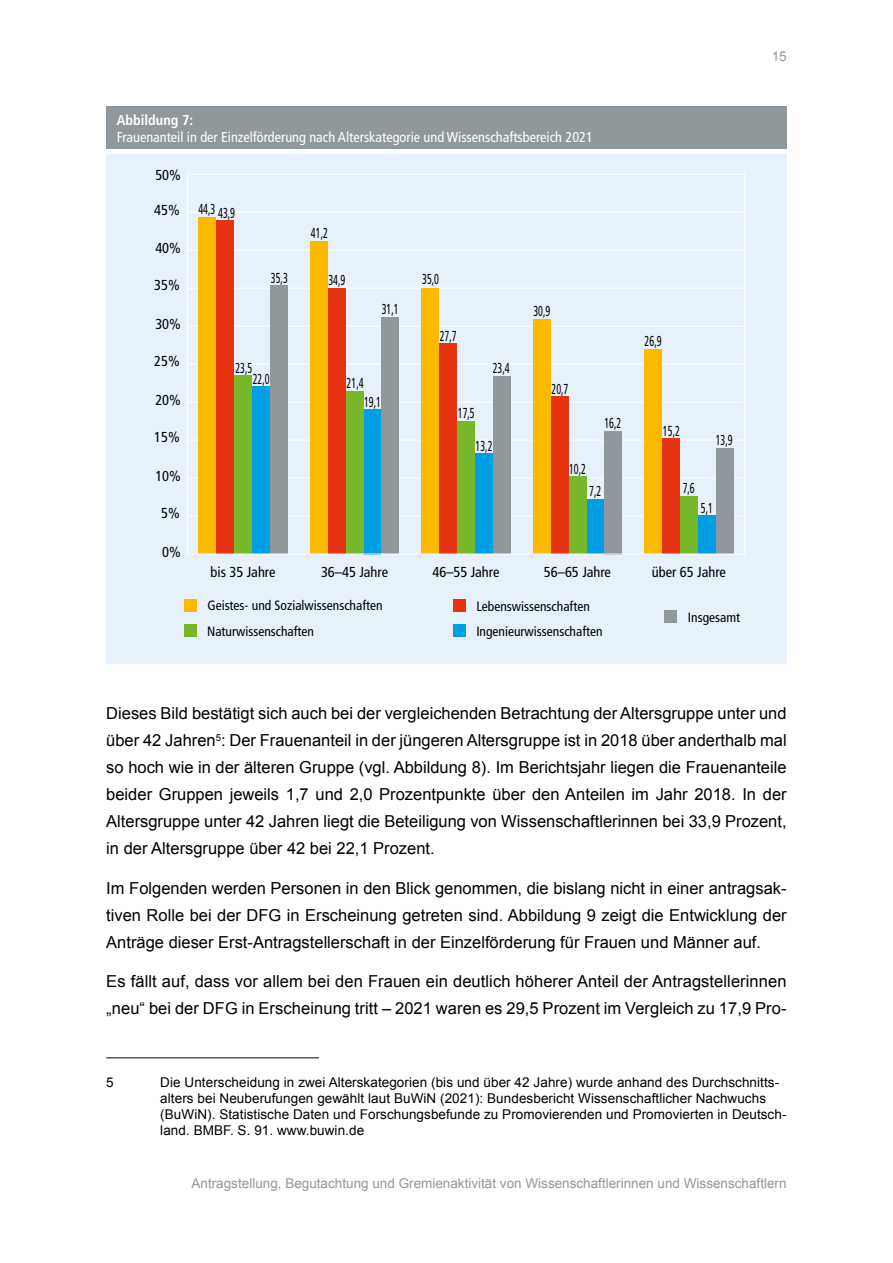
<style>
.page{position:relative;width:893px;height:1263px;background:#fff}
.page>*{position:absolute;margin:0;border:0;box-sizing:border-box;transform-origin:0 0}
.t1{font:16.5px/27px "Arial";letter-spacing:.005em;color:#000;text-align:justify}
.t2{font:condensed 14.4px "Frutiger LT Std";color:#000;scale:.7 1}
.t3{font:condensed 14.4px "Frutiger LT Std";color:#000}
.t4{font:condensed 14.25px "Frutiger LT Std";color:#fff}
.t5{font:700 condensed 14.25px "Frutiger LT Std";color:#fff}
.t6{font:13.5px/16.2px "Arial";letter-spacing:.005em;color:#000}
.t7{font:condensed 13.5px "Frutiger LT Std";color:#000}
.t8{font:13.5px "Arial";color:#91989c}
</style>
<div class="page">
<hr style="left:106px;top:1057px;width:213px;height:1px;background:#000">
<div style="left:106px;top:106px;width:681px;height:43px;background:#91989c"></div>
<div style="left:106px;top:155px;width:681px;height:509px;background:#e7f1fc"></div>
<hr style="left:187px;top:174px;width:1px;height:380px;background:#fff">
<hr style="left:187px;top:516px;width:558px;height:1px;background:#fff">
<hr style="left:187px;top:478px;width:558px;height:1px;background:#fff">
<hr style="left:187px;top:440px;width:558px;height:1px;background:#fff">
<hr style="left:187px;top:402px;width:558px;height:1px;background:#fff">
<hr style="left:187px;top:364px;width:558px;height:1px;background:#fff">
<hr style="left:187px;top:326px;width:558px;height:1px;background:#fff">
<hr style="left:187px;top:288px;width:558px;height:1px;background:#fff">
<hr style="left:187px;top:250px;width:558px;height:1px;background:#fff">
<hr style="left:187px;top:212px;width:558px;height:1px;background:#fff">
<hr style="left:187px;top:174px;width:558px;height:1px;background:#fff">
<div style="left:270px;top:286px;width:18px;height:268px;background:#91989c"></div>
<div style="left:381px;top:318px;width:18px;height:236px;background:#91989c"></div>
<div style="left:493px;top:376px;width:18px;height:178px;background:#91989c"></div>
<div style="left:604px;top:431px;width:18px;height:123px;background:#91989c"></div>
<div style="left:716px;top:448px;width:17px;height:106px;background:#91989c"></div>
<div style="left:252px;top:387px;width:18px;height:167px;background:#009fe3"></div>
<div style="left:363px;top:409px;width:18px;height:145px;background:#009fe3"></div>
<div style="left:475px;top:454px;width:18px;height:100px;background:#009fe3"></div>
<div style="left:586px;top:499px;width:18px;height:55px;background:#009fe3"></div>
<div style="left:698px;top:515px;width:18px;height:39px;background:#009fe3"></div>
<div style="left:234px;top:375px;width:18px;height:179px;background:#76b82a"></div>
<div style="left:346px;top:391px;width:17px;height:163px;background:#76b82a"></div>
<div style="left:457px;top:421px;width:18px;height:133px;background:#76b82a"></div>
<div style="left:569px;top:477px;width:17px;height:77px;background:#76b82a"></div>
<div style="left:680px;top:496px;width:18px;height:58px;background:#76b82a"></div>
<div style="left:216px;top:221px;width:18px;height:333px;background:#e63312"></div>
<div style="left:328px;top:289px;width:18px;height:265px;background:#e63312"></div>
<div style="left:439px;top:344px;width:18px;height:210px;background:#e63312"></div>
<div style="left:551px;top:397px;width:18px;height:157px;background:#e63312"></div>
<div style="left:662px;top:439px;width:18px;height:115px;background:#e63312"></div>
<div style="left:199px;top:218px;width:17px;height:336px;background:#fbba00"></div>
<div style="left:310px;top:241px;width:18px;height:313px;background:#fbba00"></div>
<div style="left:421px;top:288px;width:18px;height:266px;background:#fbba00"></div>
<div style="left:533px;top:319px;width:18px;height:235px;background:#fbba00"></div>
<div style="left:644px;top:350px;width:18px;height:204px;background:#fbba00"></div>
<hr style="left:744px;top:174px;width:1px;height:380px;background:#fff">
<hr style="left:187px;top:554px;width:558px;height:1px;background:#fff">
<div style="left:184px;top:599px;width:13px;height:13px;background:#fbba00"></div>
<div style="left:453px;top:599px;width:13px;height:13px;background:#e63312"></div>
<div style="left:184px;top:624px;width:12px;height:13px;background:#76b82a"></div>
<div style="left:453px;top:624px;width:13px;height:13px;background:#009fe3"></div>
<div style="left:664px;top:610px;width:13px;height:13px;background:#91989c"></div>
<p class="t5" style="left:117px;top:112px;width:78px">Abbildung 7:</p>
<p class="t4" style="left:117px;top:128px;width:477px">Frauenanteil in der Einzelförderung nach Alterskategorie und Wissenschaftsbereich 2021</p>
<p class="t3" style="left:155px;top:166px;width:27px">50%</p>
<p class="t3" style="left:154px;top:202px;width:27px">45%</p>
<p class="t3" style="left:155px;top:240px;width:27px">40%</p>
<p class="t3" style="left:154px;top:277px;width:27px">35%</p>
<p class="t3" style="left:155px;top:316px;width:27px">30%</p>
<p class="t3" style="left:154px;top:353px;width:27px">25%</p>
<p class="t3" style="left:155px;top:392px;width:27px">20%</p>
<p class="t3" style="left:154px;top:429px;width:27px">15%</p>
<p class="t3" style="left:155px;top:468px;width:27px">10%</p>
<p class="t3" style="left:161px;top:505px;width:20px">5%</p>
<p class="t3" style="left:162px;top:544px;width:20px">0%</p>
<p class="t2" style="left:198px;top:203px;width:54px">44,3 43,9</p>
<p class="t2" style="left:311px;top:224px;width:26px">41,2</p>
<p class="t2" style="left:271px;top:269px;width:26px">35,3</p>
<p class="t2" style="left:328px;top:272px;width:26px">34,9</p>
<p class="t2" style="left:422px;top:271px;width:26px">35,0</p>
<p class="t2" style="left:382px;top:301px;width:26px">31,1</p>
<p class="t2" style="left:533px;top:303px;width:26px">30,9</p>
<p class="t2" style="left:440px;top:327px;width:26px">27,7</p>
<p class="t2" style="left:645px;top:333px;width:26px">26,9</p>
<p class="t2" style="left:235px;top:360px;width:26px">23,5</p>
<p class="t2" style="left:253px;top:371px;width:26px">22,0</p>
<p class="t2" style="left:347px;top:375px;width:26px">21,4</p>
<p class="t2" style="left:364px;top:393px;width:26px">19,1</p>
<p class="t2" style="left:458px;top:405px;width:26px">17,5</p>
<p class="t2" style="left:493px;top:360px;width:26px">23,4</p>
<p class="t2" style="left:476px;top:438px;width:26px">13,2</p>
<p class="t2" style="left:551px;top:380px;width:26px">20,7</p>
<p class="t2" style="left:604px;top:415px;width:26px">16,2</p>
<p class="t2" style="left:663px;top:422px;width:26px">15,2</p>
<p class="t2" style="left:716px;top:431px;width:26px">13,9</p>
<p class="t2" style="left:569px;top:460px;width:26px">10,2</p>
<p class="t2" style="left:589px;top:483px;width:19px">7,2</p>
<p class="t2" style="left:683px;top:480px;width:19px">7,6</p>
<p class="t2" style="left:701px;top:499px;width:19px">5,1</p>
<p class="t3" style="left:211px;top:564px;width:66px">bis 35 Jahre</p>
<p class="t3" style="left:321px;top:564px;width:69px">36–45 Jahre</p>
<p class="t3" style="left:432px;top:564px;width:69px">46–55 Jahre</p>
<p class="t3" style="left:544px;top:564px;width:69px">56–65 Jahre</p>
<p class="t3" style="left:652px;top:564px;width:76px">über 65 Jahre</p>
<p class="t7" style="left:207px;top:598px;width:177px">Geistes- und Sozialwissenschaften</p>
<p class="t7" style="left:476px;top:598px;width:115px">Lebenswissenschaften</p>
<p class="t7" style="left:207px;top:623px;width:109px">Naturwissenschaften</p>
<p class="t7" style="left:476px;top:623px;width:128px">Ingenieurwissenschaften</p>
<p class="t7" style="left:688px;top:610px;width:54px">Insgesamt</p>
<p class="t8" style="left:772px;top:47px;width:17px">15</p>
<p class="t1" style="left:106px;top:700px;width:682px">Dieses Bild bestätigt sich auch bei der vergleichenden Betrachtung der Altersgruppe unter und über 42 Jahren<sup>5</sup>: Der Frauenanteil in der jüngeren Altersgruppe ist in 2018 über anderthalb mal so hoch wie in der älteren Gruppe (vgl. Abbildung 8). Im Berichtsjahr liegen die Frauenanteile beider Gruppen jeweils 1,7 und 2,0 Prozentpunkte über den Anteilen im Jahr 2018. In der Altersgruppe unter 42 Jahren liegt die Beteiligung von Wissenschaftlerinnen bei 33,9 Prozent, in der Altersgruppe über 42 bei 22,1 Prozent.</p>
<p class="t1" style="left:106px;top:875px;width:682px">Im Folgenden werden Personen in den Blick genommen, die bislang nicht in einer antragsak&shy;tiven Rolle bei der DFG in Erscheinung getreten sind. Abbildung 9 zeigt die Entwicklung der Anträge dieser Erst-Antragstellerschaft in der Einzelförderung für Frauen und Männer auf.</p>
<p class="t1" style="left:106px;top:968px;width:682px">Es fällt auf, dass vor allem bei den Frauen ein deutlich höherer Anteil der Antragstellerinnen „neu“ bei der DFG in Erscheinung tritt – 2021 waren es 29,5 Prozent im Vergleich zu 17,9 Pro-</p>
<p class="t6" style="left:106px;top:1074px;width:9px">5</p>
<p class="t6" style="left:160px;top:1074px;width:628px">Die Unterscheidung in zwei Alterskategorien (bis und über 42 Jahre) wurde anhand des Durchschnitts&shy;alters bei Neuberufungen gewählt laut BuWiN (2021): Bundesbericht Wissenschaftlicher Nachwuchs (BuWiN). Statistische Daten und Forschungsbefunde zu Promovierenden und Promovierten in Deutsch&shy;land. BMBF. S. 91. www.buwin.de</p>
<p class="t8" style="left:192px;top:1174px;width:597px">Antragstellung, Begutachtung und Gremienaktivität von Wissenschaftlerinnen und Wissenschaftlern</p>
</div>
